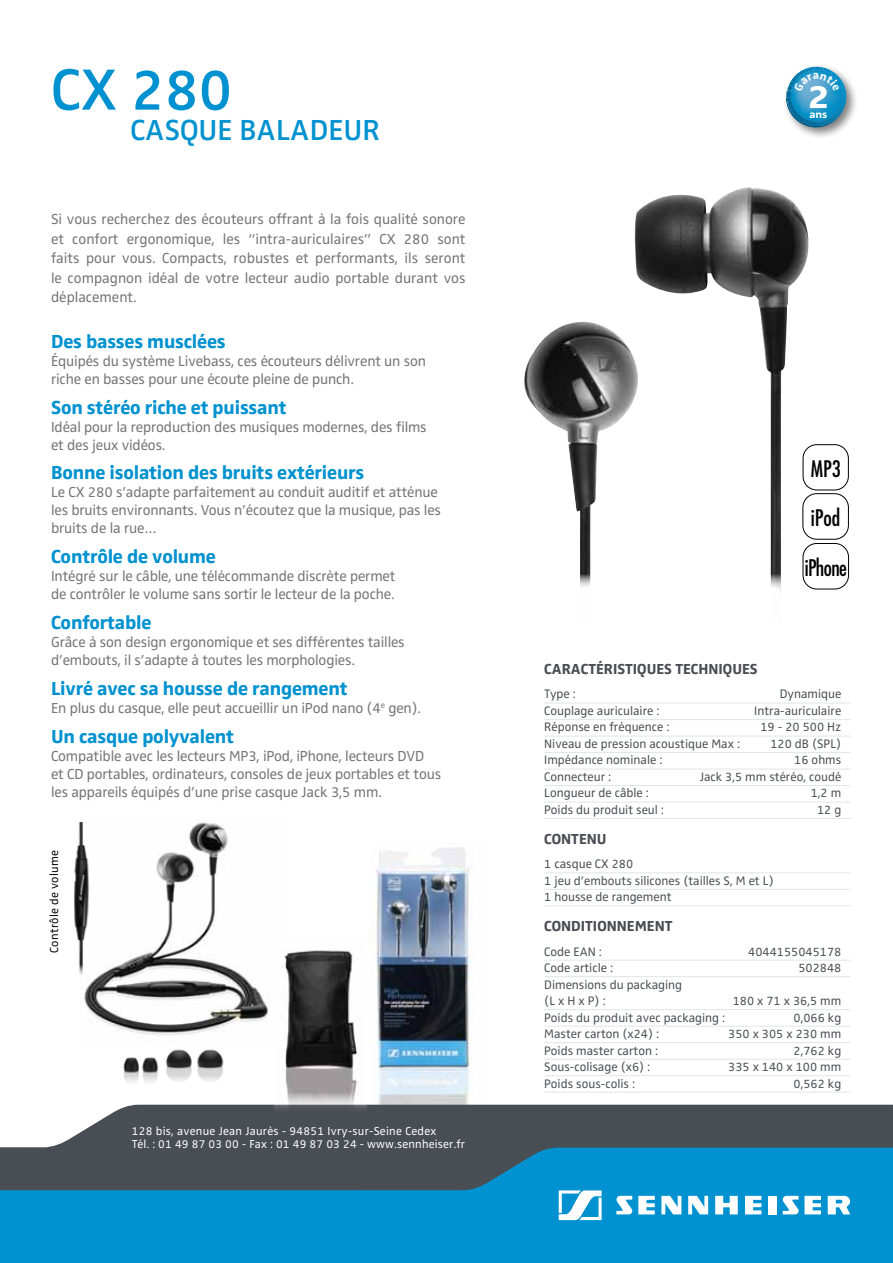
<style>
.page{position:relative;width:893px;height:1263px;background:#fff}
.page>*{position:absolute;margin:0;border:0;box-sizing:border-box;transform-origin:0 0}
.t1{font:600 60px "Sennheiser";color:#0092d0}
.t2{font:700 33.75px "Sennheiser";color:#fff;scale:1.17 1}
.t3{font:600 30px "Sennheiser";color:#0092d0}
.t4{font:condensed 22.35px "Futura Std";letter-spacing:-.025em;color:#000}
.t5{font:condensed 22.2px "Futura Std";color:#000}
.t6{font:700 19.5px "Sennheiser";letter-spacing:-.01em;color:#0092d0}
.t7{font:15px/18px "Sennheiser";letter-spacing:-.01em;color:#747476}
.t8{font:700 15px "Sennheiser";color:#494e54}
.t9{font:12.75px/16.5px "Sennheiser";color:#494e54}
.t10{font:12px/13.5px "Sennheiser";letter-spacing:.02em;color:#fff}
.t11{font:12px "Sennheiser";letter-spacing:.02em;color:#000}
.t12{font:700 10.65px "Sennheiser";color:#fff;scale:1.07 1}
</style>
<div class="page">
<img style="left:371px;top:847px;width:117px;height:258px">
<img style="left:524px;top:187px;width:287px;height:402px">
<div style="left:48px;top:1105px;width:845px;height:42px;background:#494e54"></div>
<svg style="left:0;top:1147px;width:893px;height:116px;background:#1082b4"></svg>
<svg style="left:559px;top:1190px;width:43px;height:30px"></svg>
<svg style="left:828px;top:1196px;width:22px;height:18px"></svg>
<svg style="left:638px;top:1196px;width:17px;height:18px"></svg>
<svg style="left:661px;top:1196px;width:20px;height:18px"></svg>
<svg style="left:715px;top:1196px;width:23px;height:18px"></svg>
<svg style="left:688px;top:1196px;width:20px;height:18px"></svg>
<div style="left:768px;top:1196px;width:8px;height:18px;background:#fff"></div>
<svg style="left:745px;top:1196px;width:16px;height:18px"></svg>
<svg style="left:616px;top:1196px;width:16px;height:18px"></svg>
<svg style="left:783px;top:1196px;width:38px;height:18px"></svg>
<hr style="left:544px;top:703px;width:306px;height:1px;background:#e3e4e4">
<hr style="left:544px;top:719px;width:306px;height:1px;background:#e3e4e4">
<hr style="left:544px;top:736px;width:306px;height:1px;background:#e3e4e4">
<hr style="left:544px;top:752px;width:306px;height:1px;background:#e3e4e4">
<hr style="left:544px;top:769px;width:306px;height:1px;background:#e3e4e4">
<hr style="left:544px;top:785px;width:306px;height:1px;background:#e3e4e4">
<hr style="left:544px;top:802px;width:306px;height:1px;background:#e3e4e4">
<hr style="left:544px;top:818px;width:306px;height:1px;background:#e3e4e4">
<hr style="left:544px;top:872px;width:306px;height:1px;background:#e3e4e4">
<hr style="left:544px;top:889px;width:306px;height:1px;background:#e3e4e4">
<hr style="left:544px;top:905px;width:306px;height:1px;background:#e3e4e4">
<hr style="left:544px;top:960px;width:306px;height:1px;background:#e3e4e4">
<hr style="left:544px;top:976px;width:306px;height:1px;background:#e3e4e4">
<hr style="left:544px;top:1009px;width:306px;height:1px;background:#e3e4e4">
<hr style="left:544px;top:1026px;width:306px;height:1px;background:#e3e4e4">
<hr style="left:544px;top:1042px;width:306px;height:1px;background:#e3e4e4">
<hr style="left:544px;top:1059px;width:306px;height:1px;background:#e3e4e4">
<hr style="left:544px;top:1075px;width:306px;height:1px;background:#e3e4e4">
<hr style="left:544px;top:1092px;width:306px;height:1px;background:#e3e4e4">
<div style="left:803px;top:444px;width:46px;height:46px;border:1px solid #000;border-radius:14px"></div>
<div style="left:803px;top:543px;width:46px;height:46px;border:1px solid #000;border-radius:14px"></div>
<div style="left:803px;top:493px;width:46px;height:46px;border:1px solid #000;border-radius:14px"></div>
<div style="left:782px;top:62px;width:76px;height:77px;background:#000;opacity:.5"></div>
<div style="left:523px;top:575px;width:272px;height:67px;background:#fff"></div>
<img style="left:84px;top:822px;width:184px;height:213px">
<img style="left:123px;top:1049px;width:101px;height:34px">
<img style="left:74px;top:822px;width:20px;height:155px">
<img style="left:275px;top:950px;width:92px;height:163px">
<svg style="left:786px;top:67px;width:60px;height:61px;background:#4da2c7"></svg>
<h1 class="t1" style="left:51px;top:55px;width:183px">CX 280</h1>
<h3 class="t3" style="left:130px;top:112px;width:251px">CASQUE BALADEUR</h3>
<p class="t7" style="left:51px;top:209px;width:416px;line-height:19.5px;text-align:justify">Si vous recherchez des écouteurs offrant à la fois qualité sonore et confort ergonomique, les “intra-auriculaires” CX 280 sont faits pour vous. Compacts, robustes et performants, ils seront le compagnon idéal de votre lecteur audio portable durant vos déplacement.</p>
<h3 class="t6" style="left:51px;top:330px;width:176px">Des basses musclées</h3>
<p class="t7" style="left:51px;top:352px;width:376px">Équipés du système Livebass, ces écouteurs délivrent un son riche en basses pour une écoute pleine de punch.</p>
<h3 class="t6" style="left:51px;top:396px;width:237px">Son stéréo riche et puissant</h3>
<p class="t7" style="left:51px;top:418px;width:377px">Idéal pour la reproduction des musiques modernes, des films et des jeux vidéos.</p>
<h3 class="t6" style="left:51px;top:461px;width:315px">Bonne isolation des bruits extérieurs</h3>
<p class="t7" style="left:51px;top:483px;width:391px">Le CX 280 s’adapte parfaitement au conduit auditif et atténue les bruits environnants. Vous n’écoutez que la musique, pas les bruits de la rue…</p>
<h3 class="t6" style="left:51px;top:545px;width:166px">Contrôle de volume</h3>
<p class="t7" style="left:51px;top:567px;width:346px">Intégré sur le câble, une télécommande discrète permet de contrôler le volume sans sortir le lecteur de la poche.</p>
<h3 class="t6" style="left:51px;top:611px;width:102px">Confortable</h3>
<p class="t7" style="left:51px;top:633px;width:355px">Grâce à son design ergonomique et ses différentes tailles d’embouts, il s’adapte à toutes les morphologies.</p>
<h3 class="t6" style="left:51px;top:677px;width:298px">Livré avec sa housse de rangement</h3>
<p class="t7" style="left:51px;top:699px;width:371px">En plus du casque, elle peut accueillir un iPod nano (4<sup>e</sup> gen).</p>
<h3 class="t6" style="left:51px;top:725px;width:185px">Un casque polyvalent</h3>
<p class="t7" style="left:51px;top:746px;width:392px">Compatible avec les lecteurs MP3, iPod, iPhone, lecteurs DVD<br>et CD portables, ordinateurs, consoles de jeux portables et tous les appareils équipés d’une prise casque Jack 3,5 mm.</p>
<p class="t11" style="left:47px;top:953px;width:104px;rotate:-90deg">Contrôle de volume</p>
<p class="t10" style="left:132px;top:1124px;width:335px">128 bis, avenue Jean Jaurès - 94851 Ivry-sur-Seine Cedex<br>Tél. : 01 49 87 03 00 - Fax : 01 49 87 03 24 - www.sennheiser.fr</p>
<h2 class="t2" style="left:808px;top:76px;width:20px">2</h2>
<p class="t12" style="left:809px;top:108px;width:18px">ans</p>
<h3 class="t5" style="left:811px;top:455px;width:32px">MP3</h3>
<h3 class="t4" style="left:811px;top:504px;width:31px">iPod</h3>
<h3 class="t4" style="left:805px;top:554px;width:44px">iPhone</h3>
<p class="t8" style="left:544px;top:660px;width:214px">Caractéristiques techniques</p>
<p class="t9" style="left:544px;top:686px;width:33px">Type :</p>
<p class="t9" style="left:780px;top:686px;width:63px">Dynamique</p>
<p class="t9" style="left:544px;top:702px;width:117px">Couplage auriculaire :</p>
<p class="t9" style="left:754px;top:702px;width:89px">Intra-auriculaire</p>
<p class="t9" style="left:544px;top:719px;width:127px">Réponse en fréquence :</p>
<p class="t9" style="left:760px;top:719px;width:82px">19 - 20 500 Hz</p>
<p class="t9" style="left:544px;top:735px;width:197px">Niveau de pression acoustique Max :</p>
<p class="t9" style="left:770px;top:735px;width:72px">120 dB (SPL)</p>
<p class="t9" style="left:544px;top:752px;width:120px">Impédance nominale :</p>
<p class="t9" style="left:794px;top:752px;width:49px">16 ohms</p>
<p class="t9" style="left:544px;top:768px;width:68px">Connecteur :</p>
<p class="t9" style="left:700px;top:768px;width:143px">Jack 3,5 mm stéréo, coudé</p>
<p class="t9" style="left:544px;top:785px;width:106px">Longueur de câble :</p>
<p class="t9" style="left:811px;top:785px;width:32px">1,2 m</p>
<p class="t9" style="left:544px;top:801px;width:121px">Poids du produit seul :</p>
<p class="t9" style="left:817px;top:801px;width:26px">12 g</p>
<p class="t8" style="left:544px;top:830px;width:62px">Contenu</p>
<p class="t9" style="left:544px;top:856px;width:231px">1 casque CX 280<br>1 jeu d’embouts silicones (tailles S, M et L)<br>1 housse de rangement</p>
<p class="t8" style="left:544px;top:917px;width:46px">CONDITIONNE</p>
<p class="t8" style="left:635px;top:917px;width:22px">MENT</p>
<p class="t9" style="left:544px;top:943px;width:59px">Code EAN :</p>
<p class="t9" style="left:748px;top:943px;width:95px">4044155045178</p>
<p class="t9" style="left:544px;top:959px;width:70px">Code article :</p>
<p class="t9" style="left:798px;top:959px;width:44px">502848</p>
<p class="t9" style="left:544px;top:976px;width:139px">Dimensions du packaging (L x H x P) :</p>
<p class="t9" style="left:733px;top:992px;width:110px">180 x 71 x 36,5 mm</p>
<p class="t9" style="left:544px;top:1009px;width:182px">Poids du produit avec packaging :</p>
<p class="t9" style="left:793px;top:1009px;width:49px">0,066 kg</p>
<p class="t9" style="left:544px;top:1025px;width:116px">Master carton (x24) :</p>
<p class="t9" style="left:728px;top:1025px;width:115px">350 x 305 x 230 mm</p>
<p class="t9" style="left:544px;top:1042px;width:115px">Poids master carton :</p>
<p class="t9" style="left:793px;top:1042px;width:49px">2,762 kg</p>
<p class="t9" style="left:544px;top:1058px;width:107px">Sous-colisage (x6) :</p>
<p class="t9" style="left:728px;top:1058px;width:115px">335 x 140 x 100 mm</p>
<p class="t9" style="left:544px;top:1075px;width:92px">Poids sous-colis :</p>
<p class="t9" style="left:793px;top:1075px;width:49px">0,562 kg</p>
</div>
